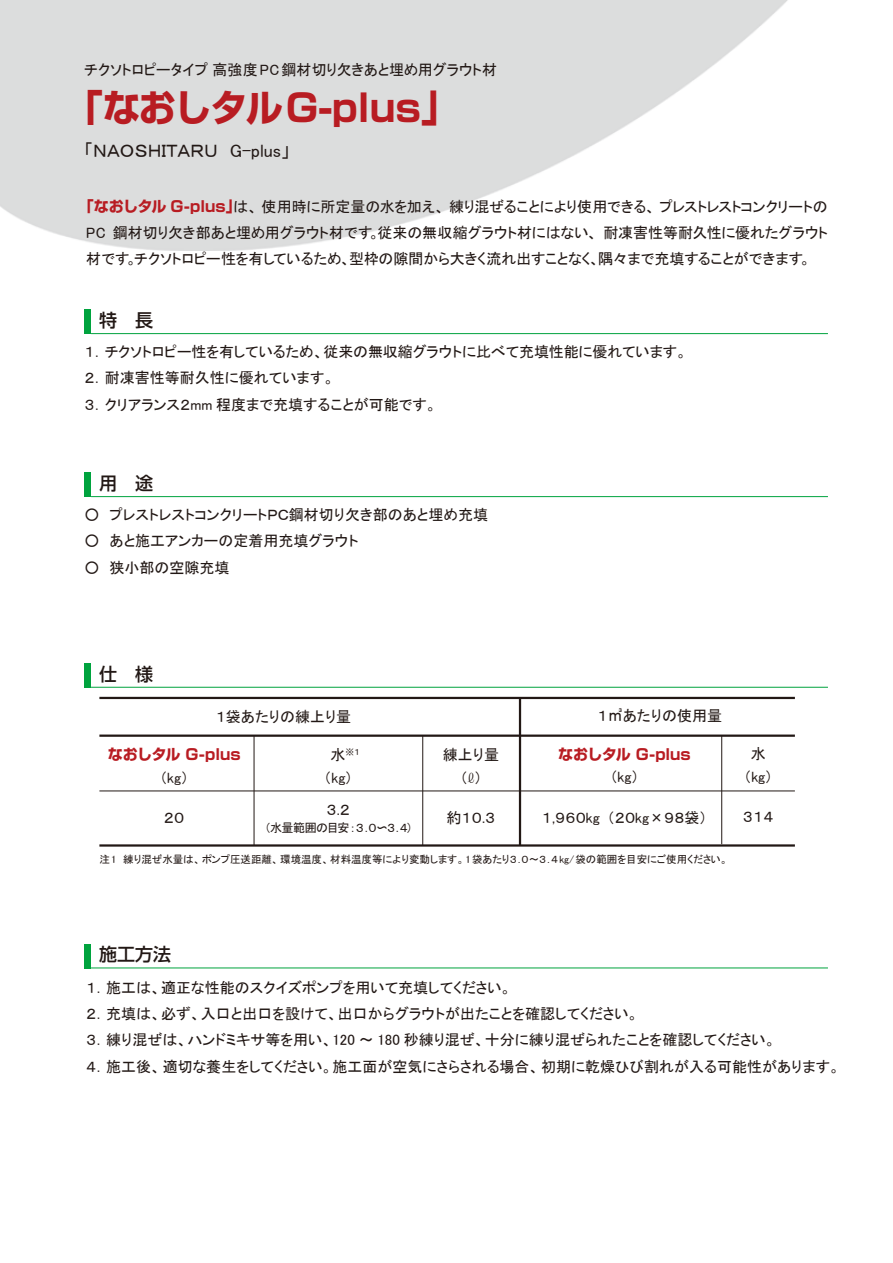
<style>
.page{position:relative;width:893px;height:1263px;background:#fff}
.page>*{position:absolute;margin:0;border:0;box-sizing:border-box;transform-origin:0 0}
.t1{font:700 37.5px "Shin Go Pr 5";letter-spacing:-.025em;color:#b81c22}
.t2{font:18px "MS P Gothic";color:#221815}
.t3{font:500 18px "Shin Go Pro";color:#221815}
.t4{font:15px/26.2px "MS P Gothic";color:#221815}
.t5{font:700 15px "Shin Go Pr 5";letter-spacing:-.005em;color:#b81c22}
.t6{font:12px "MS P Gothic";letter-spacing:-.045em;color:#221815}
.t7{font:10.5px "MS P Gothic";letter-spacing:-.005em;color:#221815}
.t8{font:8.7px "MS P Gothic";color:#221815}
.s1{font-family:"Shin Go Pr 5";font-weight:700;color:#b81c22}
.s2{font-size:15px}
</style>
<div class="page">
<hr style="left:99px;top:697px;width:696px;height:2px;background:#221815">
<hr style="left:99px;top:790px;width:696px;height:1px;background:#221815">
<hr style="left:99px;top:844px;width:696px;height:3px;background:#221815">
<hr style="left:99px;top:734px;width:696px;height:3px;background:#221815">
<hr style="left:254px;top:736px;width:1px;height:109px;background:#221815">
<hr style="left:422px;top:736px;width:1px;height:109px;background:#221815">
<hr style="left:519px;top:699px;width:2px;height:146px;background:#221815">
<hr style="left:721px;top:735px;width:1px;height:109px;background:#221815">
<div style="left:84px;top:664px;width:7px;height:24px;background:#00a33e"></div>
<hr style="left:91px;top:687px;width:737px;height:1px;background:#00a33e">
<div style="left:84px;top:944px;width:7px;height:24px;background:#00a33e"></div>
<hr style="left:91px;top:967px;width:737px;height:1px;background:#00a33e">
<div style="left:84px;top:310px;width:7px;height:24px;background:#00a33e"></div>
<hr style="left:91px;top:333px;width:737px;height:1px;background:#00a33e">
<div style="left:84px;top:473px;width:7px;height:24px;background:#00a33e"></div>
<hr style="left:91px;top:496px;width:737px;height:1px;background:#00a33e">
<p class="t4" style="left:84px;top:57px;width:414px">チクソトロピータイプ 高強度PC鋼材切り欠きあと埋め用グラウト材</p>
<p class="t1" style="left:65px;top:78px;width:395px">「なおしタルG-plus」</p>
<p class="t2" style="left:84px;top:141px;width:208px">「ＮＡＯＳＨＩＴＡＲＵ　G-plus」</p>
<p class="t4" style="left:86px;top:193px;width:743px;text-align:justify;text-indent:-8px"><span class="s1">「なおしタル G-plus」</span>は、使用時に所定量の水を加え、練り混ぜることにより使用できる、プレストレストコンクリートのPC 鋼材切り欠き部あと埋め用グラウト材です。従来の無収縮グラウト材にはない、耐凍害性等耐久性に優れたグラウト材です。チクソトロピー性を有しているため、型枠の隙間から大きく流れ出すことなく、隅々まで充填することができます。</p>
<p class="t3" style="left:99px;top:305px;width:55px">特　長</p>
<p class="t4" style="left:85px;top:339px;width:604px">１．チクソトロピー性を有しているため、従来の無収縮グラウトに比べて充填性能に優れています。<br>２．耐凍害性等耐久性に優れています。<br>３．クリアランス２mm 程度まで充填することが可能です。</p>
<p class="t3" style="left:99px;top:468px;width:55px">用　途</p>
<p class="t4" style="left:85px;top:501px;width:405px">○　プレストレストコンクリートＰＣ鋼材切り欠き部のあと埋め充填○　あと施工アンカーの定着用充填グラウト<br>○　狭小部の空隙充填</p>
<p class="t3" style="left:99px;top:659px;width:55px">仕　様</p>
<p class="t4" style="left:598px;top:703px;width:126px">１㎥あたりの使用量</p>
<p class="t4" style="left:216px;top:704px;width:137px">１袋あたりの練上り量</p>
<p class="t5" style="left:108px;top:742px;width:134px">なおしタル G-plus</p>
<p class="t8" style="left:330px;top:747px;width:31px"><span class="s2">水</span>※１</p>
<p class="t4" style="left:443px;top:741px;width:58px">練上り量</p>
<p class="t5" style="left:558px;top:742px;width:134px">なおしタル G-plus</p>
<p class="t4" style="left:751px;top:740px;width:16px">水</p>
<p class="t4" style="left:160px;top:765px;width:30px">（kg）</p>
<p class="t4" style="left:324px;top:765px;width:30px">（kg）</p>
<p class="t4" style="left:460px;top:765px;width:23px">（ℓ）</p>
<p class="t6" style="left:265px;top:822px;width:149px">（水量範囲の目安：３.０〜３.４）</p>
<p class="t4" style="left:327px;top:796px;width:25px">３.２</p>
<p class="t4" style="left:164px;top:804px;width:22px">２０</p>
<p class="t4" style="left:447px;top:804px;width:50px">約１０.３</p>
<p class="t4" style="left:610px;top:764px;width:30px">（kg）</p>
<p class="t4" style="left:744px;top:764px;width:30px">（kg）</p>
<p class="t4" style="left:542px;top:804px;width:167px">１,９６０kg （２０kg×９８袋）</p>
<p class="t4" style="left:743px;top:804px;width:32px">３１４</p>
<p class="t7" style="left:99px;top:854px;width:630px">注1　練り混ぜ水量は、ポンプ圧送距離、環境温度、材料温度等により変動します。1袋あたり３.０～３.４kg/袋の範囲を目安にご使用ください。</p>
<p class="t3" style="left:99px;top:940px;width:73px">施工方法</p>
<p class="t4" style="left:86px;top:974px;width:755px">１．施工は、適正な性能のスクイズポンプを用いて充填してください。<br>２．充填は、必ず、入口と出口を設けて、出口からグラウトが出たことを確認してください。<br>３．練り混ぜは、ハンドミキサ等を用い、120 ～ 180 秒練り混ぜ、十分に練り混ぜられたことを確認してください。<br>４．施工後、適切な養生をしてください。施工面が空気にさらされる場合、初期に乾燥ひび割れが入る可能性があります。</p>
</div>
